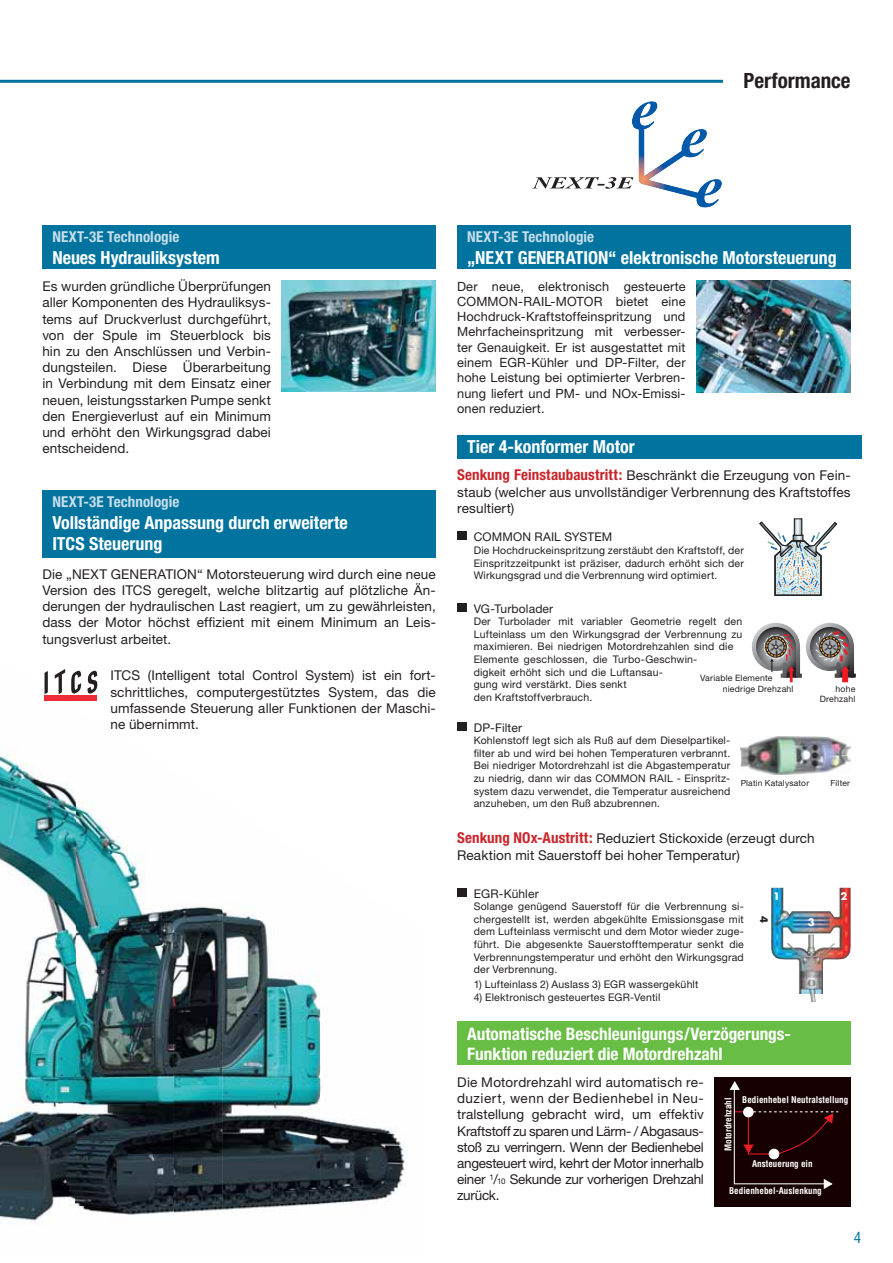
<style>
.page{position:relative;width:893px;height:1263px;background:#fff}
.page>*{position:absolute;margin:0;border:0;box-sizing:border-box;transform-origin:0 0}
.t1{font:700 condensed 21px "Helvetica Neue";color:#231f20}
.t2{font:700 condensed 18px/21.6px "Helvetica Neue";color:#fff}
.t3{font:700 condensed 17.25px/20.7px "Helvetica Neue";color:#fff}
.t4{font:700 condensed 15px "Helvetica Neue";letter-spacing:.005em;color:#c8deec}
.t5{font:condensed 15px "Helvetica";color:#00749f}
.t6{font:13.5px/16.2px "Helvetica Neue";letter-spacing:.01em;color:#231f20;text-align:justify}
.t7{font:12.75px/15.3px "Helvetica Neue";letter-spacing:.01em;color:#231f20;text-align:justify}
.t8{font:12px "Helvetica Neue";letter-spacing:.015em;color:#231f20}
.t9{font:10.5px/12.6px "Helvetica Neue";letter-spacing:.02em;color:#231f20;text-align:justify}
.t10{font:700 10.05px "Futura";color:#fff}
.t11{font:700 10.05px "Futura";color:#231f20}
.t12{font:700 condensed 9.15px "Helvetica";color:#fff}
.t13{font:8.7px/10.8px "Helvetica Neue";letter-spacing:.02em;color:#231f20}
.t14{font:8.4px "Helvetica Neue";letter-spacing:.02em;color:#231f20}
.s1{font-weight:700;font-stretch:condensed;font-size:15px;color:#c9252b}
.s2{font-size:7.8px}
</style>
<div class="page">
<svg style="left:752px;top:623px;width:103px;height:59px"></svg>
<svg style="left:532px;top:101px;width:189px;height:106px"></svg>
<img style="left:0;top:669px;width:76px;height:555px">
<img style="left:76px;top:801px;width:97px;height:414px">
<img style="left:173px;top:906px;width:49px;height:309px">
<img style="left:222px;top:909px;width:98px;height:304px">
<img style="left:320px;top:1010px;width:87px;height:195px">
<hr style="left:0;top:80px;width:723px;height:3px;background:#00749f">
<div style="left:42px;top:225px;width:394px;height:44px;background:#00749f"></div>
<div style="left:457px;top:225px;width:393px;height:44px;background:#00749f"></div>
<div style="left:457px;top:1022px;width:393px;height:43px;background:#68bd45"></div>
<div style="left:42px;top:490px;width:394px;height:68px;background:#00749f"></div>
<div style="left:44px;top:695px;width:53px;height:6px;background:#ee2b38"></div>
<svg style="left:45px;top:671px;width:3px;height:23px"></svg>
<svg style="left:55px;top:669px;width:10px;height:25px"></svg>
<svg style="left:71px;top:670px;width:10px;height:24px"></svg>
<svg style="left:87px;top:670px;width:11px;height:24px"></svg>
<div style="left:457px;top:435px;width:404px;height:23px;background:#00749f"></div>
<div style="left:457px;top:532px;width:9px;height:8px;background:#231f20"></div>
<div style="left:457px;top:603px;width:9px;height:9px;background:#231f20"></div>
<div style="left:457px;top:722px;width:9px;height:9px;background:#231f20"></div>
<div style="left:457px;top:888px;width:9px;height:9px;background:#231f20"></div>
<svg style="left:759px;top:522px;width:78px;height:74px"></svg>
<div style="left:793px;top:535px;width:10px;height:6px;border:1px solid #231f20"></div>
<svg style="left:796px;top:521px;width:3px;height:12px"></svg>
<div style="left:794px;top:519px;width:7px;height:16px;border:1px solid #231f20"></div>
<img style="left:740px;top:737px;width:110px;height:37px">
<img style="left:771px;top:888px;width:79px;height:114px">
<div style="left:714px;top:1077px;width:136px;height:130px;background:#160001"></div>
<svg style="left:729px;top:1081px;width:109px;height:108px"></svg>
<div style="left:769px;top:1149px;width:9px;height:10px;background:#fff;border-radius:50%"></div>
<div style="left:768px;top:1149px;width:11px;height:10px;border:1px solid #fff;border-radius:50%"></div>
<div style="left:743px;top:1107px;width:10px;height:10px;background:#fff;border-radius:50%"></div>
<div style="left:743px;top:1107px;width:10px;height:10px;border:1px solid #fff;border-radius:50%"></div>
<img style="left:281px;top:281px;width:155px;height:110px">
<img style="left:696px;top:280px;width:154px;height:112px">
<p class="t4" style="left:52px;top:231px;width:129px">NEXT-3E Technologie</p>
<h2 class="t2" style="left:52px;top:248px;width:169px">Neues Hydrauliksystem</h2>
<h1 class="t1" style="left:743px;top:73px;width:109px">Performance</h1>
<p class="t4" style="left:467px;top:231px;width:129px">NEXT-3E Technologie</p>
<h2 class="t2" style="left:467px;top:248px;width:371px">„NEXT GENERATION“ elektronische Motorsteuerung</h2>
<p class="t6" style="left:42px;top:280px;width:230px">Es wurden gründliche Überprüfungen aller Komponenten des Hydrauliksys&shy;tems auf Druckverlust durchgeführt, von der Spule im Steuerblock bis hin zu den Anschlüssen und Verbin&shy;dungsteilen. Diese Überarbeitung in Verbindung mit dem Einsatz einer neuen, leistungsstarken Pumpe senkt den Energieverlust auf ein Minimum und erhöht den Wirkungsgrad dabei entscheidend.</p>
<p class="t7" style="left:457px;top:280px;width:230px">Der neue, elektronisch gesteuerte COMMON-RAIL-MOTOR bietet eine Hochdruck-Kraftstoffeinspritzung und Mehrfacheinspritzung mit verbesser&shy;ter Genauigkeit. Er ist ausgestattet mit einem EGR-Kühler und DP-Filter, der hohe Leistung bei optimierter Verbren&shy;nung liefert und PM- und NOx-Emissi&shy;onen reduziert.</p>
<h2 class="t2" style="left:467px;top:437px;width:169px">Tier 4-konformer Motor</h2>
<p class="t6" style="left:457px;top:469px;width:395px"><span class="s1">Senkung Feinstaubaustritt:</span> Beschränkt die Erzeugung von Fein&shy;staub (welcher aus unvollständiger Verbrennung des Kraftstoffes resultiert)</p>
<p class="t4" style="left:52px;top:496px;width:129px">NEXT-3E Technologie</p>
<h2 class="t2" style="left:52px;top:513px;width:297px">Vollständige Anpassung durch erweiterte<br>ITCS Steuerung</h2>
<p class="t8" style="left:473px;top:533px;width:140px">COMMON RAIL SYSTEM</p>
<p class="t9" style="left:473px;top:545px;width:272px">Die Hochdruckeinspritzung zerstäubt den Kraftstoff, der Einspritzzeitpunkt ist präziser, dadurch erhöht sich der Wirkungsgrad und die Verbrennung wird optimiert.</p>
<p class="t6" style="left:42px;top:567px;width:395px">Die „NEXT GENERATION“ Motorsteuerung wird durch eine neue Version des ITCS geregelt, welche blitzartig auf plötzliche Än&shy;derungen der hydraulischen Last reagiert, um zu gewährleisten, dass der Motor höchst effizient mit einem Minimum an Leis&shy;tungsverlust arbeitet.</p>
<p class="t6" style="left:110px;top:669px;width:327px">ITCS (Intelligent total Control System) ist ein fort&shy;schrittliches, computergestütztes System, das die umfassende Steuerung aller Funktionen der Maschi&shy;ne übernimmt.</p>
<p class="t8" style="left:473px;top:604px;width:81px">VG-Turbolader</p>
<p class="t9" style="left:473px;top:616px;width:270px;text-align:left">Der Turbolader mit variabler Geometrie regelt den Lufteinlass um den Wirkungsgrad der Verbrennung zu maximieren. Bei niedrigen Motordrehzahlen sind die Elemente geschlossen, die Turbo-Geschwin-<br>digkeit erhöht sich und die Luftansau-<br>gung wird verstärkt. Dies senkt<br>den Kraftstoffverbrauch.</p>
<p class="t8" style="left:473px;top:723px;width:50px">DP-Filter</p>
<p class="t9" style="left:473px;top:735px;width:258px">Kohlenstoff legt sich als Ruß auf dem Dieselpartikel&shy;filter ab und wird bei hohen Temperaturen verbrannt.<br>Bei niedriger Motordrehzahl ist die Abgastemperatur zu niedrig, dann wir das COMMON RAIL - Einspritz&shy;system dazu verwendet, die Temperatur ausreichend anzuheben, um den Ruß abzubrennen.</p>
<p class="t13" style="left:722px;top:673px;width:72px;text-indent:-23px">Variable Elemente niedrige Drehzahl</p>
<p class="t13" style="left:819px;top:684px;width:37px;text-align:right">hohe<br>Drehzahl</p>
<p class="t14" style="left:740px;top:780px;width:70px">Platin Katalysator</p>
<p class="t14" style="left:830px;top:780px;width:21px">Filter</p>
<p class="t6" style="left:457px;top:832px;width:359px"><span class="s1">Senkung NOx-Austritt:</span> Reduziert Stickoxide (erzeugt durch<br>Reaktion mit Sauerstoff bei hoher Temperatur)</p>
<p class="t8" style="left:473px;top:889px;width:67px">EGR-Kühler</p>
<p class="t9" style="left:473px;top:901px;width:272px">Solange genügend Sauerstoff für die Verbrennung si&shy;chergestellt ist, werden abgekühlte Emissionsgase mit dem Lufteinlass vermischt und dem Motor wieder zuge&shy;führt. Die abgesenkte Sauerstofftemperatur senkt die Verbrennungstemperatur und erhöht den Wirkungsgrad der Verbrennung.</p>
<p class="t9" style="left:473px;top:979px;width:226px">1) Lufteinlass 2) Auslass 3) EGR wassergekühlt</p>
<p class="t9" style="left:473px;top:992px;width:188px">4) Elektronisch gesteuertes EGR-Ventil</p>
<p class="t10" style="left:773px;top:891px;width:8px">1</p>
<p class="t10" style="left:840px;top:891px;width:8px">2</p>
<p class="t10" style="left:807px;top:917px;width:8px">3</p>
<p class="t11" style="left:768px;top:916px;width:8px;rotate:90deg">4</p>
<p class="t3" style="left:467px;top:1025px;width:325px">Automatische Beschleunigungs/Verzögerungs-<br>Funktion reduziert die Motordrehzahl</p>
<p class="t6" style="left:457px;top:1075px;width:248px">Die Motordrehzahl wird automatisch re&shy;duziert, wenn der Bedienhebel in Neu&shy;tralstellung gebracht wird, um effektiv Kraftstoff zu sparen und Lärm- / Abgasaus&shy;stoß zu verringern. Wenn der Bedienhebel angesteuert wird, kehrt der Motor innerhalb einer <sup>1</sup>/<span class="s2">10</span> Sekunde zur vorherigen Drehzahl zurück.</p>
<p class="t12" style="left:724px;top:1151px;width:55px;rotate:-90deg">Motordrehzahl</p>
<p class="t12" style="left:742px;top:1096px;width:107px">Bedienhebel Neutralstellung</p>
<p class="t12" style="left:752px;top:1160px;width:62px">Ansteuerung ein</p>
<p class="t12" style="left:729px;top:1187px;width:94px">Bedienhebel-Auslenkung</p>
<p class="t5" style="left:853px;top:1232px;width:9px">4</p>
</div>
